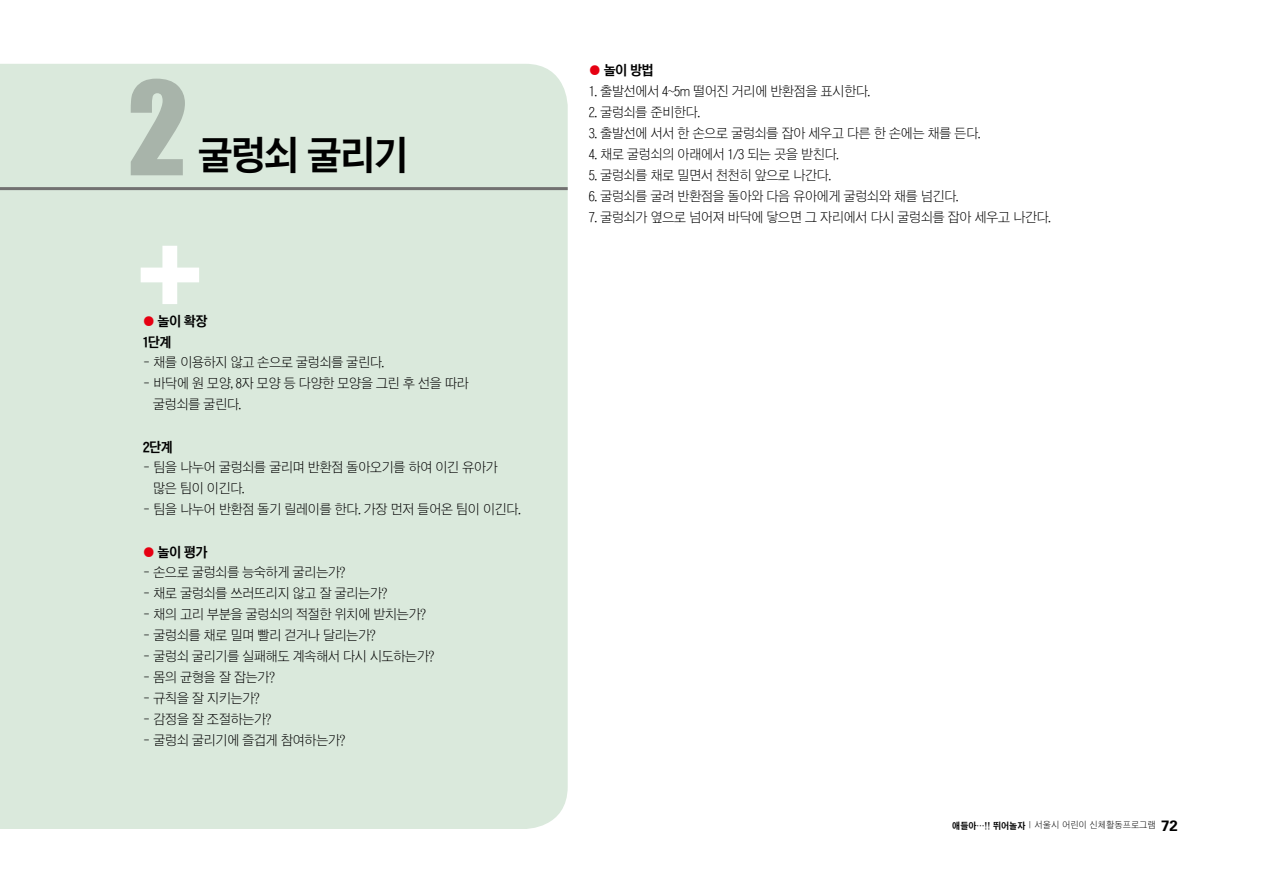
<style>
.page{position:relative;width:1263px;height:893px;background:#fff}
.page>*{position:absolute;margin:0;border:0;box-sizing:border-box;transform-origin:0 0}
.t1{font:120px "Impact";color:#a8b4aa}
.t2{font:39px "Csn Kg";letter-spacing:-.05em;color:#000}
.t3{font:13.5px/21px "Cs Sg";letter-spacing:-.05em;color:#000}
.t4{font:13.5px/21px "Csn Kg";letter-spacing:-.05em;color:#000}
.t5{font:9px "Cs Sg";color:#000}
.s1{color:#e60012}
.s2{font-family:"Csn Kg"}
.s3{font-family:"Univers LT";font-weight:700;font-size:15px}
</style>
<div class="page">
<div style="left:0;top:64px;width:568px;height:765px;background:#dae9dc"></div>
<hr style="left:0;top:187px;width:568px;height:3px;background:#727171">
<svg style="left:141px;top:246px;width:58px;height:58px"></svg>
<h1 class="t1" style="left:128px;top:35px;width:62px">2</h1>
<h2 class="t2" style="left:198px;top:136px;width:212px">굴렁쇠 굴리기</h2>
<p class="t4" style="left:143px;top:311px;width:66px"><span class="s1">●</span> 놀이 확장<br>1단계</p>
<p class="t3" style="left:143px;top:352px;width:243px">- 채를 이용하지 않고 손으로 굴렁쇠를 굴린다.</p>
<p class="t3" style="left:153px;top:373px;width:317px;text-indent:-10px">- 바닥에 원 모양, 8자 모양 등 다양한 모양을 그린 후 선을 따라 굴렁쇠를 굴린다.</p>
<p class="t4" style="left:143px;top:437px;width:32px">2단계</p>
<p class="t3" style="left:153px;top:457px;width:347px;text-indent:-10px">- 팀을 나누어 굴렁쇠를 굴리며 반환점 돌아오기를 하여 이긴 유아가 많은 팀이 이긴다.</p>
<p class="t3" style="left:143px;top:499px;width:380px">- 팀을 나누어 반환점 돌기 릴레이를 한다. 가장 먼저 들어온 팀이 이긴다.</p>
<p class="t4" style="left:143px;top:542px;width:66px"><span class="s1">●</span> 놀이 평가</p>
<p class="t3" style="left:143px;top:562px;width:204px">- 손으로 굴렁쇠를 능숙하게 굴리는가?</p>
<p class="t3" style="left:143px;top:583px;width:246px">- 채로 굴렁쇠를 쓰러뜨리지 않고 잘 굴리는가?</p>
<p class="t3" style="left:143px;top:604px;width:285px">- 채의 고리 부분을 굴렁쇠의 적절한 위치에 받치는가?</p>
<p class="t3" style="left:143px;top:625px;width:235px">- 굴렁쇠를 채로 밀며 빨리 걷거나 달리는가?</p>
<p class="t3" style="left:143px;top:646px;width:293px">- 굴렁쇠 굴리기를 실패해도 계속해서 다시 시도하는가?</p>
<p class="t3" style="left:143px;top:667px;width:134px">- 몸의 균형을 잘 잡는가?</p>
<p class="t3" style="left:143px;top:688px;width:119px">- 규칙을 잘 지키는가?</p>
<p class="t3" style="left:143px;top:709px;width:130px">- 감정을 잘 조절하는가?</p>
<p class="t3" style="left:143px;top:730px;width:204px">- 굴렁쇠 굴리기에 즐겁게 참여하는가?</p>
<p class="t4" style="left:589px;top:60px;width:66px"><span class="s1">●</span> 놀이 방법</p>
<p class="t3" style="left:589px;top:80px;width:283px">1. 출발선에서 4~5m 떨어진 거리에 반환점을 표시한다.</p>
<p class="t3" style="left:589px;top:101px;width:113px">2. 굴렁쇠를 준비한다.</p>
<p class="t3" style="left:589px;top:122px;width:393px">3. 출발선에 서서 한 손으로 굴렁쇠를 잡아 세우고 다른 한 손에는 채를 든다.</p>
<p class="t3" style="left:589px;top:143px;width:252px">4. 채로 굴렁쇠의 아래에서 1/3 되는 곳을 받친다.</p>
<p class="t3" style="left:589px;top:164px;width:244px">5. 굴렁쇠를 채로 밀면서 천천히 앞으로 나간다.</p>
<p class="t3" style="left:589px;top:185px;width:371px">6. 굴렁쇠를 굴려 반환점을 돌아와 다음 유아에게 굴렁쇠와 채를 넘긴다.</p>
<p class="t3" style="left:589px;top:206px;width:464px">7. 굴렁쇠가 옆으로 넘어져 바닥에 닿으면 그 자리에서 다시 굴렁쇠를 잡아 세우고 나간다.</p>
<p class="t5" style="left:952px;top:820px;width:227px"><span class="s2">애들아…!! 뛰어놀자</span> | 서울시 어린이 신체활동프로그램 <span class="s3">72</span></p>
</div>
